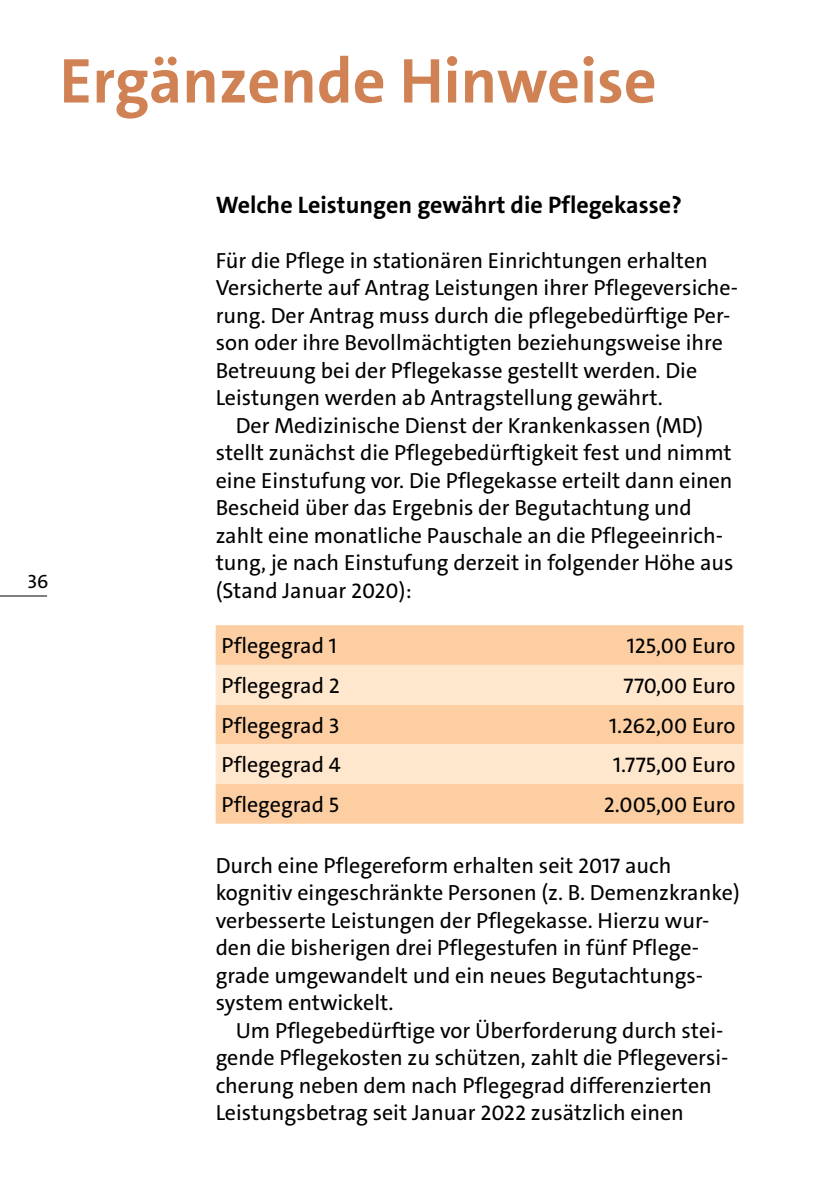
<style>
.page{position:relative;width:840px;height:1191px;background:#fff}
.page>*{position:absolute;margin:0;border:0;box-sizing:border-box;transform-origin:0 0}
.H1_H1_-_Thema{font:700 64px "The Sans C5";color:#d08254}
.H2_H2_-_Head_Lauftext{font:700 24px "The Sans C5";color:#000}
.P_p_-_Lauftext{font:22px/27.6px "The Sans C5";color:#000}
.P_p_-_Lauftext_Einzug{font:22px/27.6px "The Sans C5";color:#000}
.Tabelle_P_p_-_Tabelle_Lauft_rechts{font:22px "The Sans C5";color:#000}
.Tabelle_P_Tabelle_Lauf{font:22px "The Sans C5";color:#000}
.t1{font:20px "The Sans C5";color:#000}
</style>
<div class="page">
<div style="left:215px;top:625px;width:528px;height:198px;background:#fccea2"></div>
<svg style="left:215px;top:665px;width:528px;height:119px;background:#fedebf"></svg>
<hr style="left:0;top:595px;width:47px;height:1px;background:#000">
<h1 class="H1_H1_-_Thema" style="left:60px;top:40px;width:598px">Ergänzende Hinweise</h1>
<p class="t1" style="left:27px;top:568px;width:22px">36</p>
<h2 class="H2_H2_-_Head_Lauftext" style="left:215px;top:189px;width:467px">Welche Leistungen gewährt die Pflegekasse?</h2>
<p class="P_p_-_Lauftext" style="left:215px;top:246px;width:523px">Für die Pflege in stationären Einrichtungen erhalten Versicherte auf Antrag Leistungen ihrer Pflegeversiche&shy;rung. Der Antrag muss durch die pflegebedürftige Per&shy;son oder ihre Bevollmächtigten beziehungsweise ihre Betreuung bei der Pflegekasse gestellt werden. Die Leistungen werden ab Antragstellung gewährt.</p>
<p class="P_p_-_Lauftext_Einzug" style="left:215px;top:411px;width:519px;text-indent:20px">Der Medizinische Dienst der Krankenkassen (MD) stellt zunächst die Pflegebedürftigkeit fest und nimmt eine Einstufung vor. Die Pflegekasse erteilt dann einen Bescheid über das Ergebnis der Begutachtung und zahlt eine monatliche Pauschale an die Pflegeeinrich&shy;tung, je nach Einstufung derzeit in folgender Höhe aus (Stand Januar 2020):</p>
<p class="Tabelle_P_Tabelle_Lauf" style="left:221px;top:631px;width:117px">Pflegegrad 1</p>
<p class="Tabelle_P_p_-_Tabelle_Lauft_rechts" style="left:626px;top:631px;width:110px">125,00 Euro</p>
<p class="Tabelle_P_Tabelle_Lauf" style="left:221px;top:671px;width:120px">Pflegegrad 2</p>
<p class="Tabelle_P_p_-_Tabelle_Lauft_rechts" style="left:623px;top:671px;width:113px">770,00 Euro</p>
<p class="Tabelle_P_Tabelle_Lauf" style="left:221px;top:711px;width:120px">Pflegegrad 3</p>
<p class="Tabelle_P_p_-_Tabelle_Lauft_rechts" style="left:608px;top:711px;width:128px">1.262,00 Euro</p>
<p class="Tabelle_P_Tabelle_Lauf" style="left:221px;top:750px;width:121px">Pflegegrad 4</p>
<p class="Tabelle_P_p_-_Tabelle_Lauft_rechts" style="left:612px;top:750px;width:124px">1.775,00 Euro</p>
<p class="Tabelle_P_Tabelle_Lauf" style="left:221px;top:790px;width:119px">Pflegegrad 5</p>
<p class="Tabelle_P_p_-_Tabelle_Lauft_rechts" style="left:603px;top:790px;width:133px">2.005,00 Euro</p>
<p class="P_p_-_Lauftext" style="left:215px;top:851px;width:525px">Durch eine Pflegereform erhalten seit 2017 auch kognitiv eingeschränkte Personen (z. B. Demenzkranke) verbesserte Leistungen der Pflegekasse. Hierzu wur&shy;den die bisherigen drei Pflegestufen in fünf Pflege&shy;grade umgewandelt und ein neues Begutachtungs&shy;system entwickelt.</p>
<p class="P_p_-_Lauftext_Einzug" style="left:215px;top:1016px;width:514px;text-indent:20px">Um Pflegebedürftige vor Überforderung durch stei&shy;gende Pflegekosten zu schützen, zahlt die Pflegeversi&shy;cherung neben dem nach Pflegegrad differenzierten Leistungsbetrag seit Januar 2022 zusätzlich einen</p>
</div>
